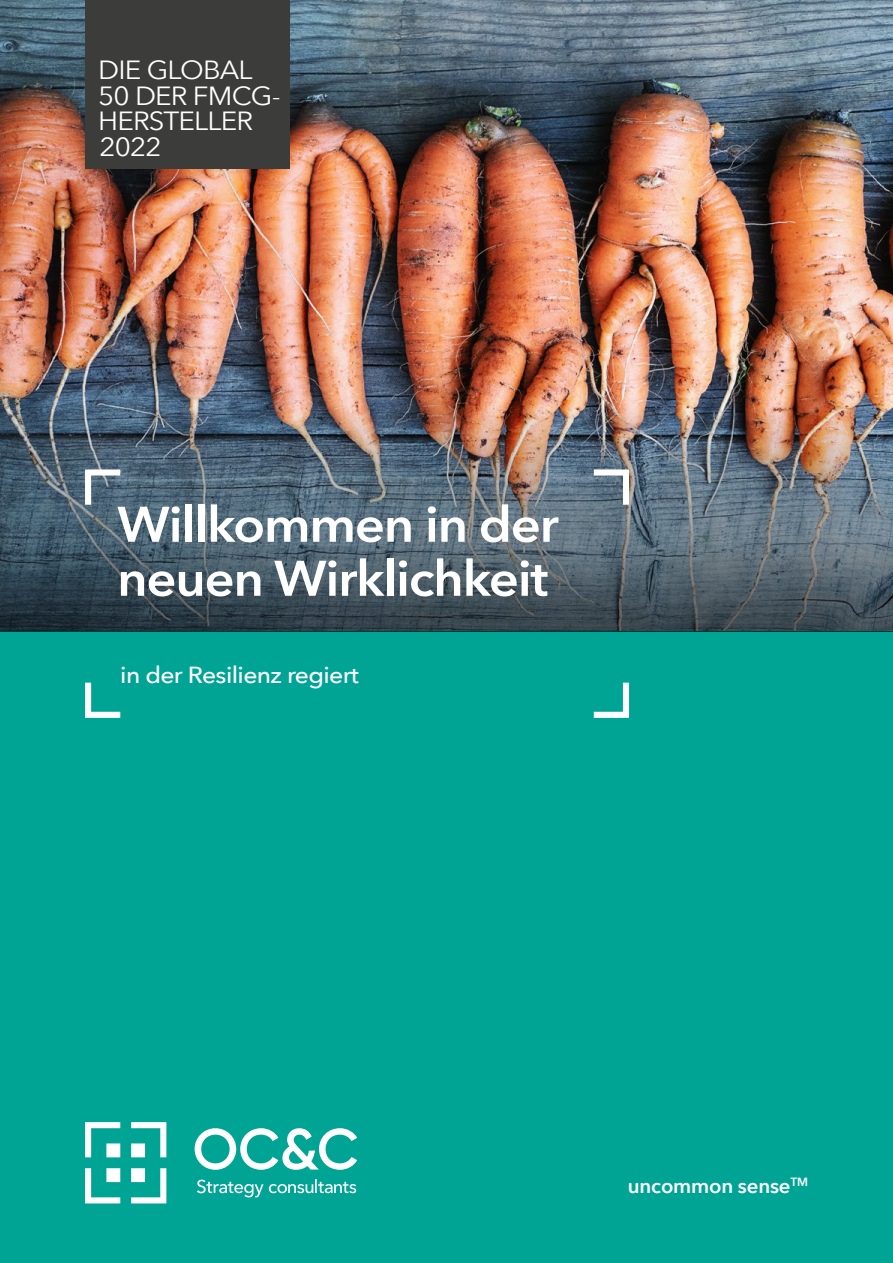
<style>
.page{position:relative;width:893px;height:1263px;background:#fff}
.page>*{position:absolute;margin:0;border:0;box-sizing:border-box;transform-origin:0 0}
.t1{font:600 49.5px/54px "Avenir Next";letter-spacing:-.025em;color:#fff;scale:1.06 1}
.t2{font:26.25px/25.5px "Avenir Next";letter-spacing:-.03em;color:#fff;scale:1.06 1}
.t3{font:500 23.25px "Avenir Next";letter-spacing:-.025em;color:#fff;scale:1.06 1}
.t4{font:600 20.4px "Avenir Next";letter-spacing:-.01em;color:#fff}
</style>
<div class="page">
<img style="left:0;top:0;width:893px;height:35px">
<div style="left:0;top:631px;width:893px;height:632px;background:#00a494"></div>
<img style="left:0;top:35px;width:893px;height:596px">
<svg style="left:85px;top:1122px;width:272px;height:81px"></svg>
<div style="left:85px;top:0;width:204px;height:169px;background:#3c3c3b"></div>
<svg style="left:85px;top:469px;width:35px;height:36px"></svg>
<svg style="left:594px;top:469px;width:35px;height:36px"></svg>
<svg style="left:85px;top:683px;width:35px;height:35px"></svg>
<svg style="left:594px;top:683px;width:35px;height:35px"></svg>
<p class="t2" style="left:98px;top:56px;width:174px">DIE GLOBAL<br>50 DER FMCG-<br>HERSTELLER<br>2022</p>
<h1 class="t1" style="left:117px;top:496px;width:418px">Willkommen in der neuen Wirklichkeit</h1>
<p class="t3" style="left:120px;top:655px;width:227px">in der Resilienz regiert</p>
<p class="t4" style="left:628px;top:1168px;width:181px">uncommon sense<sup>TM</sup></p>
</div>
